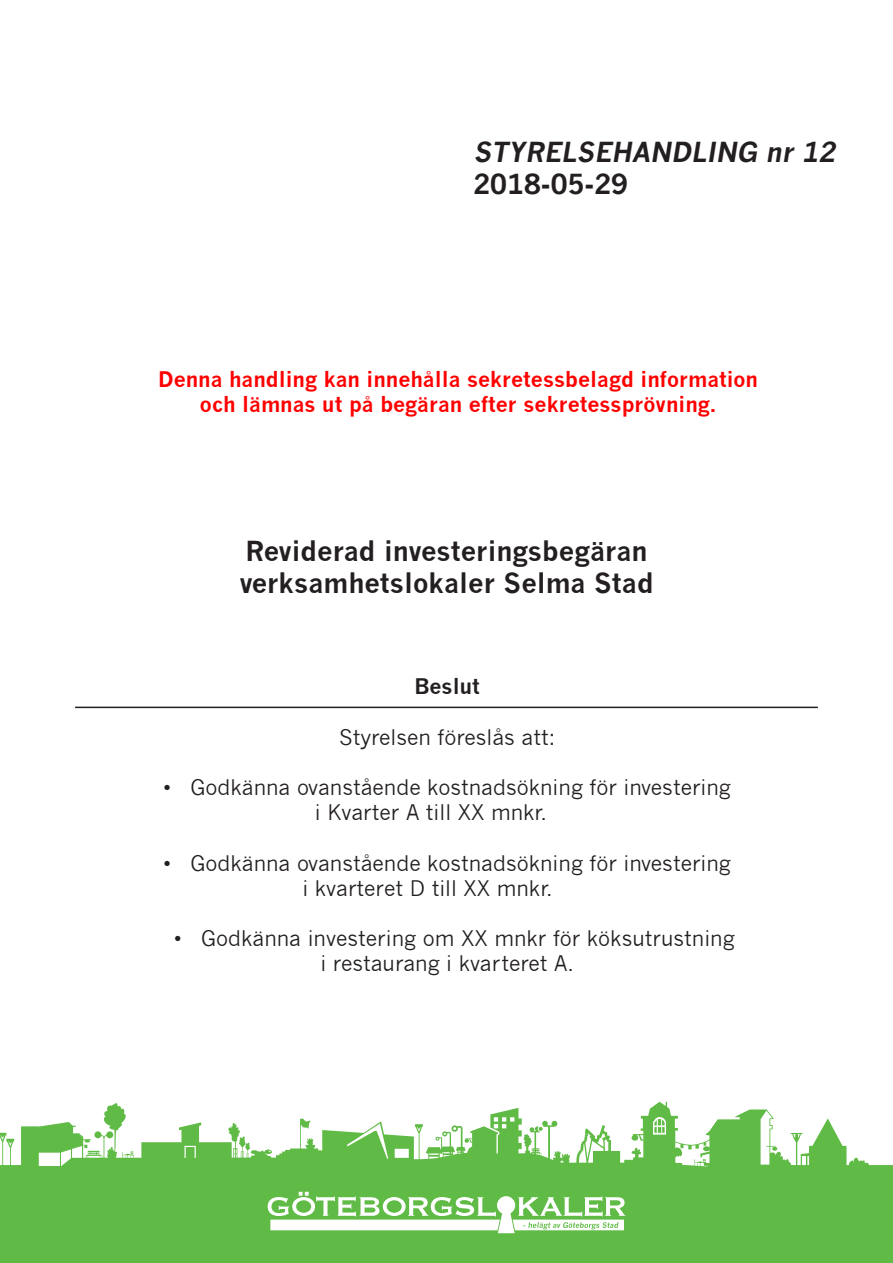
<style>
.page{position:relative;width:893px;height:1263px;background:#fff}
.page>*{position:absolute;margin:0;border:0;box-sizing:border-box;transform-origin:0 0}
.t1{font:700 27px/32.4px "News Gothic";color:#231f20}
.t2{font:italic 700 27px "News Gothic";color:#231f20}
.t3{font:21px/25.2px "News Gothic";color:#231f20}
.t4{font:700 21px/25.2px "News Gothic";color:#f00;text-align:center}
.t5{font:700 21px "News Gothic";color:#231f20}
</style>
<div class="page">
<svg style="left:0;top:1101px;width:893px;height:162px;fill:#60bb46"></svg>
<svg style="left:268px;top:1192px;width:357px;height:41px"></svg>
<hr style="left:75px;top:707px;width:743px;height:1px;background:#231f20">
<p class="t2" style="left:473px;top:135px;width:369px">STYRELSEHANDLING nr 12</p>
<p class="t1" style="left:473px;top:167px;width:156px">2018-05-29</p>
<p class="t4" style="left:158px;top:367px;width:601px">Denna handling kan innehålla sekretessbelagd information och lämnas ut på begäran efter sekretessprövning.</p>
<p class="t1" style="left:239px;top:534px;width:416px">Reviderad investeringsbegäran verksamhetslokaler Selma Stad</p>
<p class="t5" style="left:414px;top:674px;width:67px">Beslut</p>
<p class="t3" style="left:339px;top:724px;width:218px">Styrelsen föreslås att:</p>
<p class="t3" style="left:315px;top:775px;width:418px;text-indent:-152px">• Godkänna ovanstående kostnadsökning för investering i Kvarter A till XX mnkr.</p>
<p class="t3" style="left:302px;top:850px;width:430px;text-indent:-139px">• Godkänna ovanstående kostnadsökning för investering i kvarteret D till XX mnkr.</p>
<p class="t3" style="left:320px;top:926px;width:416px;text-indent:-146px">• Godkänna investering om XX mnkr för köksutrustning i restaurang i kvarteret A.</p>
</div>
